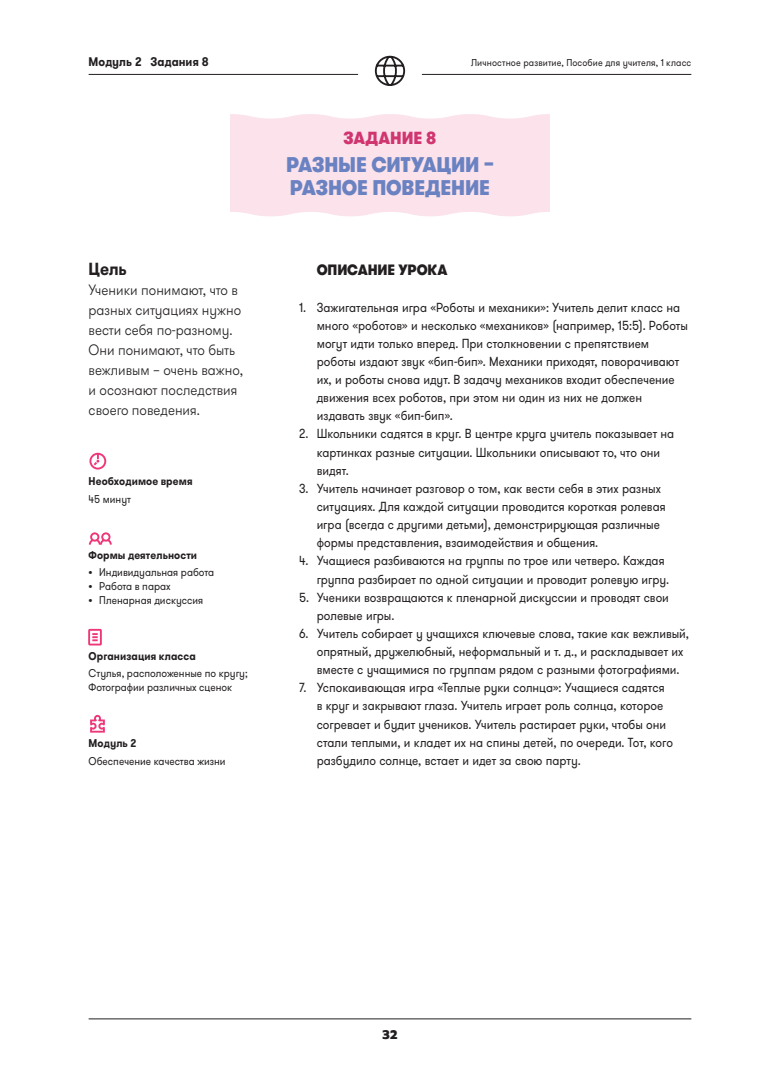
<style>
.page{position:relative;width:780px;height:1088px;background:#fff}
.page>*{position:absolute;margin:0;border:0;box-sizing:border-box;transform-origin:0 0}
.t1{font:900 21.25px/23.8px "GT Walsheim Pro";letter-spacing:-.01em;color:#6a82c1;scale:.9 1}
.t2{font:900 17.5px "GT Walsheim Pro";letter-spacing:-.005em;color:#d03570;scale:.9 1}
.t3{font:700 17.5px "GT Walsheim Pro";color:#231f20;scale:.9 1}
.t4{font:300 15px/20px "GT Walsheim Pro";color:#231f20;scale:.9 1}
.t5{font:900 15px "GT Walsheim Pro";letter-spacing:-.005em;color:#231f20;scale:.9 1}
.t6{font:13.12px/18.1px "GT Walsheim Pro";color:#231f20;scale:.9 1}
.t7{font:700 12.5px "GT Walsheim Pro";letter-spacing:.005em;color:#231f20;scale:.9 1}
.t8{font:800 12.5px "Prompt";color:#231f20}
.t9{font:11.25px/13.8px "GT Walsheim Pro";color:#231f20;scale:.9 1}
.t10{font:700 11.25px "GT Walsheim Pro";letter-spacing:.01em;color:#231f20;scale:.9 1}
.t11{font:10px "GT Walsheim Pro";letter-spacing:.01em;color:#231f20;scale:.9 1}
.s1{font-weight:700}
</style>
<div class="page">
<div style="left:231px;top:114px;width:319px;height:102px;background:#fbe2eb"></div>
<hr style="left:89px;top:1018px;width:602px;height:1px;background:#231f20">
<hr style="left:89px;top:74px;width:269px;height:1px;background:#231f20">
<hr style="left:422px;top:74px;width:269px;height:1px;background:#231f20">
<svg style="left:374px;top:55px;width:32px;height:31px"></svg>
<svg style="left:89px;top:453px;width:17px;height:16px"></svg>
<div style="left:101px;top:532px;width:9px;height:10px;border:2px solid #ee3678;border-radius:50%"></div>
<svg style="left:88px;top:538px;width:24px;height:7px"></svg>
<div style="left:91px;top:533px;width:7px;height:8px;background:#fff;border-radius:50%"></div>
<div style="left:90px;top:532px;width:9px;height:10px;border:2px solid #ee3678;border-radius:50%"></div>
<div style="left:88px;top:629px;width:14px;height:16px;border:2px solid #ee3678"></div>
<svg style="left:92px;top:633px;width:6px;height:8px"></svg>
<svg style="left:90px;top:714px;width:15px;height:19px"></svg>
<p class="t7" style="left:89px;top:54px;width:135px">Модуль 2 Задания 8</p>
<p class="t11" style="left:471px;top:56px;width:246px">Личностное развитие, Пособие для учителя, 1 класс</p>
<h2 class="t3" style="left:89px;top:258px;width:44px">Цель</h2>
<p class="t4" style="left:89px;top:280px;width:173px">Ученики понимают, что в разных ситуациях нужно вести себя по-разному.<br>Они понимают, что быть вежливым – очень важно, и осознают последствия своего поведения.</p>
<p class="t10" style="left:89px;top:474px;width:117px">Необходимое время</p>
<p class="t9" style="left:89px;top:492px;width:49px">45 минут</p>
<p class="t10" style="left:89px;top:548px;width:122px">Формы деятельности</p>
<p class="t9" style="left:89px;top:566px;width:141px"><span class="s1">•</span> Индивидуальная работа</p>
<p class="t9" style="left:89px;top:579px;width:93px"><span class="s1">•</span> Работа в парах</p>
<p class="t9" style="left:89px;top:593px;width:129px"><span class="s1">•</span> Пленарная дискуссия</p>
<p class="t10" style="left:89px;top:649px;width:121px">Организация класса</p>
<p class="t9" style="left:89px;top:667px;width:178px">Стулья, расположенные по кругу;<br>Фотографии различных сценок</p>
<p class="t10" style="left:89px;top:736px;width:54px">Модуль 2</p>
<p class="t9" style="left:89px;top:754px;width:154px">Обеспечение качества жизни</p>
<h2 class="t2" style="left:343px;top:126px;width:104px">ЗАДАНИЕ 8</h2>
<h1 class="t1" style="left:286px;top:152px;width:232px">РАЗНЫЕ СИТУАЦИИ –<br>РАЗНОЕ ПОВЕДЕНИЕ</h1>
<p class="t5" style="left:317px;top:260px;width:147px">ОПИСАНИЕ УРОКА</p>
<p class="t6" style="left:317px;top:298px;width:414px;text-indent:-18px">1. Зажигательная игра «Роботы и механики»: Учитель делит класс на много «роботов» и несколько «механиков» (например, 15:5). Роботы могут идти только вперед. При столкновении с препятствием роботы издают звук «бип-бип». Механики приходят, поворачивают их, и роботы снова идут. В задачу механиков входит обеспечение движения всех роботов, при этом ни один из них не должен издавать звук «бип-бип».</p>
<p class="t6" style="left:317px;top:425px;width:399px;text-indent:-18px">2. Школьники садятся в круг. В центре круга учитель показывает на картинках разные ситуации. Школьники описывают то, что они видят.</p>
<p class="t6" style="left:317px;top:479px;width:389px;text-indent:-18px">3. Учитель начинает разговор о том, как вести себя в этих разных ситуациях. Для каждой ситуации проводится короткая ролевая игра (всегда с другими детьми), демонстрирующая различные формы представления, взаимодействия и общения.</p>
<p class="t6" style="left:317px;top:552px;width:393px;text-indent:-18px">4. Учащиеся разбиваются на группы по трое или четверо. Каждая группа разбирает по одной ситуации и проводит ролевую игру.</p>
<p class="t6" style="left:317px;top:588px;width:393px;text-indent:-18px">5. Ученики возвращаются к пленарной дискуссии и проводят свои ролевые игры.</p>
<p class="t6" style="left:317px;top:624px;width:415px;text-indent:-18px">6. Учитель собирает у учащихся ключевые слова, такие как вежливый, опрятный, дружелюбный, неформальный и т. д., и раскладывает их вместе с учащимися по группам рядом с разными фотографиями.</p>
<p class="t6" style="left:317px;top:679px;width:397px;text-indent:-18px">7. Успокаивающая игра «Теплые руки солнца»: Учащиеся садятся в круг и закрывают глаза. Учитель играет роль солнца, которое согревает и будит учеников. Учитель растирает руки, чтобы они стали теплыми, и кладет их на спины детей, по очереди. Тот, кого разбудило солнце, встает и идет за свою парту.</p>
<p class="t8" style="left:382px;top:1025px;width:17px">32</p>
</div>
